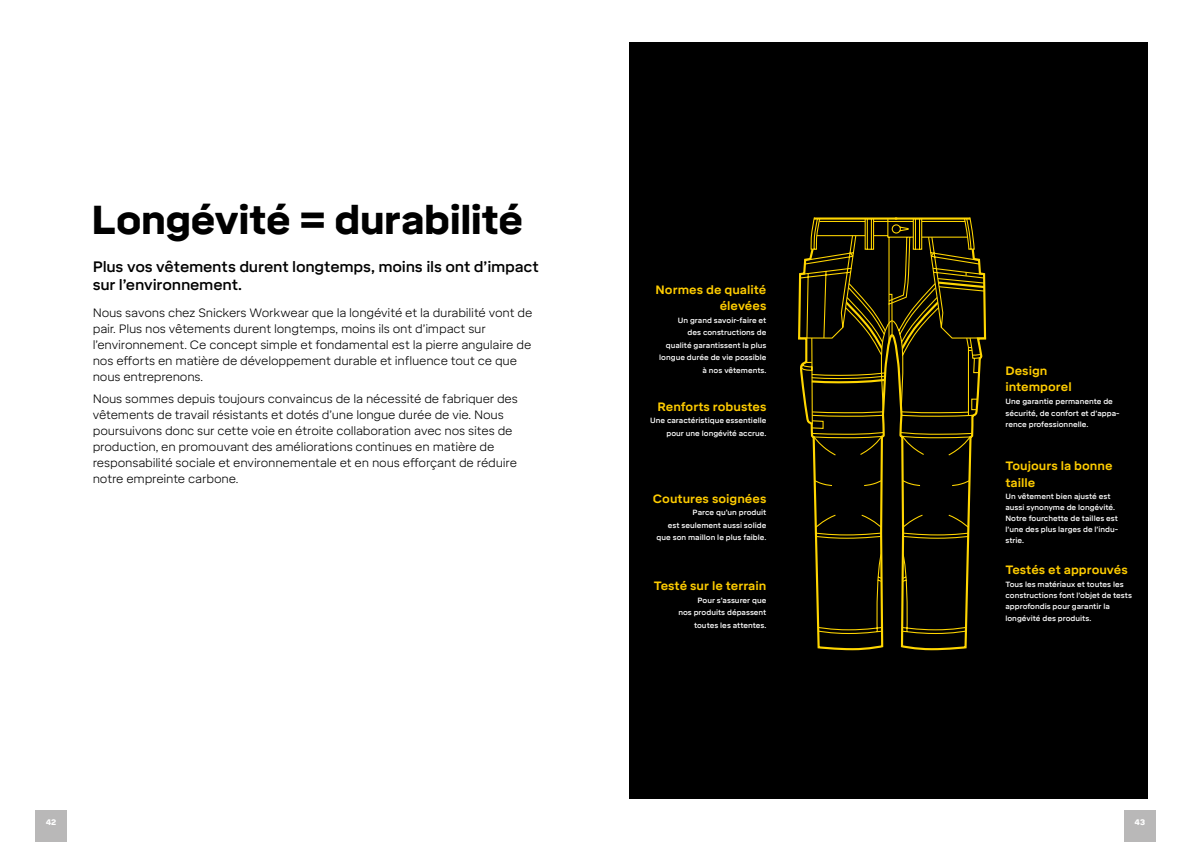
<style>
.page{position:relative;width:1191px;height:842px;background:#fff}
.page>*{position:absolute;margin:0;border:0;box-sizing:border-box;transform-origin:0 0}
.t1{font:900 40px "Mikro";letter-spacing:-.025em;color:#000}
.t2{font:500 15px/18px "Mikro";letter-spacing:-.015em;color:#000}
.t3{font:300 12px/16px "Mikro";letter-spacing:-.015em;color:#000}
.t4{font:700 12px/16.3px "Mikro";color:#ffcd00}
.t5{font:900 8px "Mikro";color:#fff}
.t6{font:500 7.5px/12.4px "Mikro";color:#fff;text-align:right}
</style>
<div class="page">
<div style="left:629px;top:43px;width:519px;height:756px;background:#000"></div>
<svg style="left:817px;top:634px;width:67px;height:17px"></svg>
<svg style="left:900px;top:333px;width:87px;height:318px"></svg>
<svg style="left:798px;top:217px;width:188px;height:417px"></svg>
<div style="left:35px;top:811px;width:32px;height:31px;background:#b9b8b8"></div>
<div style="left:1124px;top:811px;width:31px;height:31px;background:#b9b8b8"></div>
<h1 class="t1" style="left:91px;top:196px;width:434px">Longévité = durabilité</h1>
<p class="t2" style="left:93px;top:258px;width:448px">Plus vos vêtements durent longtemps, moins ils ont d’impact sur l’environnement.</p>
<p class="t3" style="left:93px;top:305px;width:441px">Nous savons chez Snickers Workwear que la longévité et la durabilité vont de pair. Plus nos vêtements durent longtemps, moins ils ont d’impact sur l’environnement. Ce concept simple et fondamental est la pierre angulaire de nos efforts en matière de développement durable et influence tout ce que nous entreprenons.</p>
<p class="t3" style="left:93px;top:391px;width:427px">Nous sommes depuis toujours convaincus de la nécessité de fabriquer des vêtements de travail résistants et dotés d’une longue durée de vie. Nous poursuivons donc sur cette voie en étroite collaboration avec nos sites de production, en promouvant des améliorations continues en matière de responsabilité sociale et environnementale et en nous efforçant de réduire notre empreinte carbone.</p>
<p class="t4" style="left:655px;top:282px;width:112px;text-align:right">Normes de qualité élevées</p>
<p class="t6" style="left:659px;top:314px;width:109px">Un grand savoir-faire et<br>des constructions de<br>qualité garantissent la plus longue durée de vie possible à nos vêtements.</p>
<p class="t4" style="left:657px;top:399px;width:110px">Renforts robustes</p>
<p class="t6" style="left:650px;top:415px;width:118px">Une caractéristique essentielle pour une longévité accrue.</p>
<p class="t4" style="left:653px;top:491px;width:115px">Coutures soignées</p>
<p class="t6" style="left:656px;top:507px;width:111px">Parce qu’un produit<br>est seulement aussi solide que son maillon le plus faible.</p>
<p class="t4" style="left:654px;top:578px;width:114px">Testé sur le terrain</p>
<p class="t6" style="left:678px;top:594px;width:90px">Pour s’assurer que<br>nos produits dépassent toutes les attentes.</p>
<p class="t4" style="left:1005px;top:362px;width:68px">Design intemporel</p>
<p class="t6" style="left:1005px;top:395px;width:116px;text-align:left">Une garantie permanente de sécurité, de confort et d’appa-</p>
<p class="t6" style="left:1005px;top:418px;width:84px">rence professionnelle.</p>
<p class="t4" style="left:1005px;top:458px;width:109px">Toujours la bonne taille</p>
<p class="t6" style="left:1005px;top:491px;width:114px;line-height:11px;text-align:left">Un vêtement bien ajusté est aussi synonyme de longévité.<br>Notre fourchette de tailles est l’une des plus larges de l’indu&shy;strie.</p>
<p class="t4" style="left:1005px;top:562px;width:124px">Testés et approuvés</p>
<p class="t6" style="left:1005px;top:579px;width:128px;line-height:11px;text-align:left">Tous les matériaux et toutes les constructions font l’objet de tests approfondis pour garantir la</p>
<p class="t6" style="left:1005px;top:612px;width:87px">longévité des produits.</p>
<p class="t5" style="left:46px;top:818px;width:12px">42</p>
<p class="t5" style="left:1134px;top:818px;width:12px">43</p>
</div>
